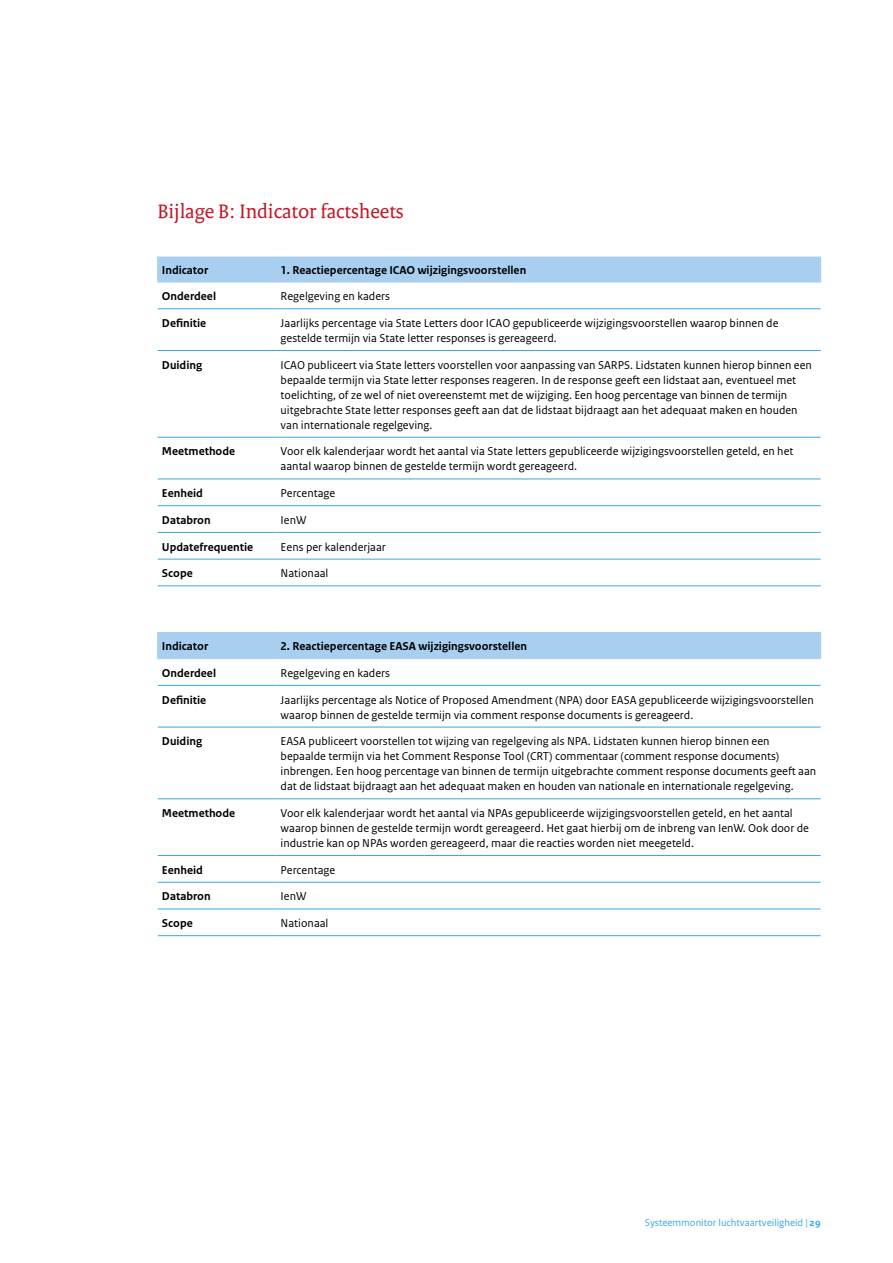
<style>
.page{position:relative;width:893px;height:1263px;background:#fff}
.page>*{position:absolute;margin:0;border:0;box-sizing:border-box;transform-origin:0 0}
._04_RO_Paragraafkop{font:21px "Rijksoverheid Serif";color:#c01a27}
._32_RO_Tabel_Broodte{font:12px/15px "Rijksoverheid Sans Text";color:#000}
._31_RO_Tabel_Tussenk{font:700 12px "Rijksoverheid Sans Text";color:#000}
._32_RO_Tabel_Broodte-2{font:700 12px "Rijksoverheid Sans Text";color:#000}
.t1{font:10.5px "Rijksoverheid Sans Text";color:#36a7e9}
.s1{font-weight:700}
</style>
<div class="page">
<svg style="left:158px;top:309px;width:663px;height:250px"></svg>
<hr style="left:158px;top:308px;width:118px;height:1px;background:#36a7e9">
<hr style="left:276px;top:308px;width:545px;height:1px;background:#36a7e9">
<hr style="left:158px;top:350px;width:118px;height:1px;background:#36a7e9">
<hr style="left:276px;top:350px;width:545px;height:1px;background:#36a7e9">
<hr style="left:158px;top:437px;width:118px;height:1px;background:#36a7e9">
<hr style="left:276px;top:437px;width:545px;height:1px;background:#36a7e9">
<hr style="left:158px;top:479px;width:118px;height:1px;background:#36a7e9">
<hr style="left:276px;top:479px;width:545px;height:1px;background:#36a7e9">
<hr style="left:158px;top:505px;width:118px;height:1px;background:#36a7e9">
<hr style="left:276px;top:505px;width:545px;height:1px;background:#36a7e9">
<hr style="left:158px;top:532px;width:118px;height:1px;background:#36a7e9">
<hr style="left:276px;top:532px;width:545px;height:1px;background:#36a7e9">
<hr style="left:158px;top:559px;width:118px;height:1px;background:#36a7e9">
<hr style="left:276px;top:559px;width:545px;height:1px;background:#36a7e9">
<hr style="left:158px;top:585px;width:118px;height:1px;background:#36a7e9">
<hr style="left:276px;top:585px;width:545px;height:1px;background:#36a7e9">
<div style="left:157px;top:257px;width:664px;height:25px;background:#a9cff0"></div>
<hr style="left:157px;top:282px;width:119px;height:1px;background:#a9cff0">
<hr style="left:276px;top:282px;width:545px;height:1px;background:#a9cff0">
<svg style="left:158px;top:659px;width:663px;height:251px"></svg>
<hr style="left:158px;top:685px;width:118px;height:1px;background:#36a7e9">
<hr style="left:276px;top:685px;width:545px;height:1px;background:#36a7e9">
<hr style="left:158px;top:727px;width:118px;height:1px;background:#36a7e9">
<hr style="left:276px;top:727px;width:545px;height:1px;background:#36a7e9">
<hr style="left:158px;top:798px;width:118px;height:1px;background:#36a7e9">
<hr style="left:276px;top:798px;width:545px;height:1px;background:#36a7e9">
<hr style="left:158px;top:855px;width:118px;height:1px;background:#36a7e9">
<hr style="left:276px;top:855px;width:545px;height:1px;background:#36a7e9">
<hr style="left:158px;top:882px;width:118px;height:1px;background:#36a7e9">
<hr style="left:276px;top:882px;width:545px;height:1px;background:#36a7e9">
<hr style="left:158px;top:908px;width:118px;height:1px;background:#36a7e9">
<hr style="left:276px;top:908px;width:545px;height:1px;background:#36a7e9">
<hr style="left:158px;top:935px;width:118px;height:1px;background:#36a7e9">
<hr style="left:276px;top:935px;width:545px;height:1px;background:#36a7e9">
<div style="left:157px;top:632px;width:664px;height:26px;background:#a9cff0"></div>
<hr style="left:157px;top:658px;width:119px;height:1px;background:#a9cff0">
<hr style="left:276px;top:658px;width:545px;height:1px;background:#a9cff0">
<p class="_04_RO_Paragraafkop" style="left:157px;top:199px;width:248px">Bijlage B: Indicator factsheets</p>
<p class="_32_RO_Tabel_Broodte-2" style="left:162px;top:263px;width:48px">Indicator</p>
<p class="_32_RO_Tabel_Broodte-2" style="left:281px;top:263px;width:247px">1. Reactiepercentage ICAO wijzigingsvoorstellen</p>
<p class="_31_RO_Tabel_Tussenk" style="left:162px;top:290px;width:56px">Onderdeel</p>
<p class="_32_RO_Tabel_Broodte" style="left:281px;top:289px;width:111px">Regelgeving en kaders</p>
<p class="_31_RO_Tabel_Tussenk" style="left:162px;top:316px;width:46px">Definitie</p>
<p class="_32_RO_Tabel_Broodte" style="left:281px;top:316px;width:499px">Jaarlijks percentage via State Letters door ICAO gepubliceerde wijzigingsvoorstellen waarop binnen de gestelde termijn via State letter responses is gereageerd.</p>
<p class="_31_RO_Tabel_Tussenk" style="left:162px;top:358px;width:42px">Duiding</p>
<p class="_32_RO_Tabel_Broodte" style="left:281px;top:357px;width:533px">ICAO publiceert via State letters voorstellen voor aanpassing van SARPS. Lidstaten kunnen hierop binnen een bepaalde termijn via State letter responses reageren. In de response geeft een lidstaat aan, eventueel met toelichting, of ze wel of niet overeenstemt met de wijziging. Een hoog percentage van binnen de termijn uitgebrachte State letter responses geeft aan dat de lidstaat bijdraagt aan het adequaat maken en houden van internationale regelgeving.</p>
<p class="_31_RO_Tabel_Tussenk" style="left:162px;top:445px;width:75px">Meetmethode</p>
<p class="_32_RO_Tabel_Broodte" style="left:281px;top:444px;width:514px">Voor elk kalenderjaar wordt het aantal via State letters gepubliceerde wijzigingsvoorstellen geteld, en het aantal waarop binnen de gestelde termijn wordt gereageerd.</p>
<p class="_31_RO_Tabel_Tussenk" style="left:162px;top:486px;width:43px">Eenheid</p>
<p class="_32_RO_Tabel_Broodte" style="left:281px;top:486px;width:56px">Percentage</p>
<p class="_31_RO_Tabel_Tussenk" style="left:162px;top:513px;width:50px">Databron</p>
<p class="_32_RO_Tabel_Broodte" style="left:281px;top:513px;width:27px">IenW</p>
<p class="_31_RO_Tabel_Tussenk" style="left:162px;top:540px;width:93px">Updatefrequentie</p>
<p class="_32_RO_Tabel_Broodte" style="left:281px;top:539px;width:107px">Eens per kalenderjaar</p>
<p class="_31_RO_Tabel_Tussenk" style="left:162px;top:567px;width:32px">Scope</p>
<p class="_32_RO_Tabel_Broodte" style="left:281px;top:566px;width:49px">Nationaal</p>
<p class="_32_RO_Tabel_Broodte-2" style="left:162px;top:639px;width:48px">Indicator</p>
<p class="_32_RO_Tabel_Broodte-2" style="left:281px;top:639px;width:248px">2. Reactiepercentage EASA wijzigingsvoorstellen</p>
<p class="_31_RO_Tabel_Tussenk" style="left:162px;top:666px;width:56px">Onderdeel</p>
<p class="_32_RO_Tabel_Broodte" style="left:281px;top:666px;width:111px">Regelgeving en kaders</p>
<p class="_31_RO_Tabel_Tussenk" style="left:162px;top:693px;width:46px">Definitie</p>
<p class="_32_RO_Tabel_Broodte" style="left:281px;top:692px;width:534px">Jaarlijks percentage als Notice of Proposed Amendment (NPA) door EASA gepubliceerde wijzigingsvoorstellen waarop binnen de gestelde termijn via comment response documents is gereageerd.</p>
<p class="_31_RO_Tabel_Tussenk" style="left:162px;top:735px;width:42px">Duiding</p>
<p class="_32_RO_Tabel_Broodte" style="left:281px;top:734px;width:537px">EASA publiceert voorstellen tot wijzing van regelgeving als NPA. Lidstaten kunnen hierop binnen een bepaalde termijn via het Comment Response Tool (CRT) commentaar (comment response documents) inbrengen. Een hoog percentage van binnen de termijn uitgebrachte comment response documents geeft aan dat de lidstaat bijdraagt aan het adequaat maken en houden van nationale en internationale regelgeving.</p>
<p class="_31_RO_Tabel_Tussenk" style="left:162px;top:806px;width:75px">Meetmethode</p>
<p class="_32_RO_Tabel_Broodte" style="left:281px;top:806px;width:530px">Voor elk kalenderjaar wordt het aantal via NPAs gepubliceerde wijzigingsvoorstellen geteld, en het aantal waarop binnen de gestelde termijn wordt gereageerd. Het gaat hierbij om de inbreng van IenW. Ook door de industrie kan op NPAs worden gereageerd, maar die reacties worden niet meegeteld.</p>
<p class="_31_RO_Tabel_Tussenk" style="left:162px;top:863px;width:43px">Eenheid</p>
<p class="_32_RO_Tabel_Broodte" style="left:281px;top:862px;width:56px">Percentage</p>
<p class="_31_RO_Tabel_Tussenk" style="left:162px;top:890px;width:50px">Databron</p>
<p class="_32_RO_Tabel_Broodte" style="left:281px;top:889px;width:27px">IenW</p>
<p class="_31_RO_Tabel_Tussenk" style="left:162px;top:916px;width:32px">Scope</p>
<p class="_32_RO_Tabel_Broodte" style="left:281px;top:916px;width:49px">Nationaal</p>
<p class="t1" style="left:645px;top:1216px;width:177px">Systeemmonitor luchtvaartveiligheid | <span class="s1">29</span></p>
</div>
